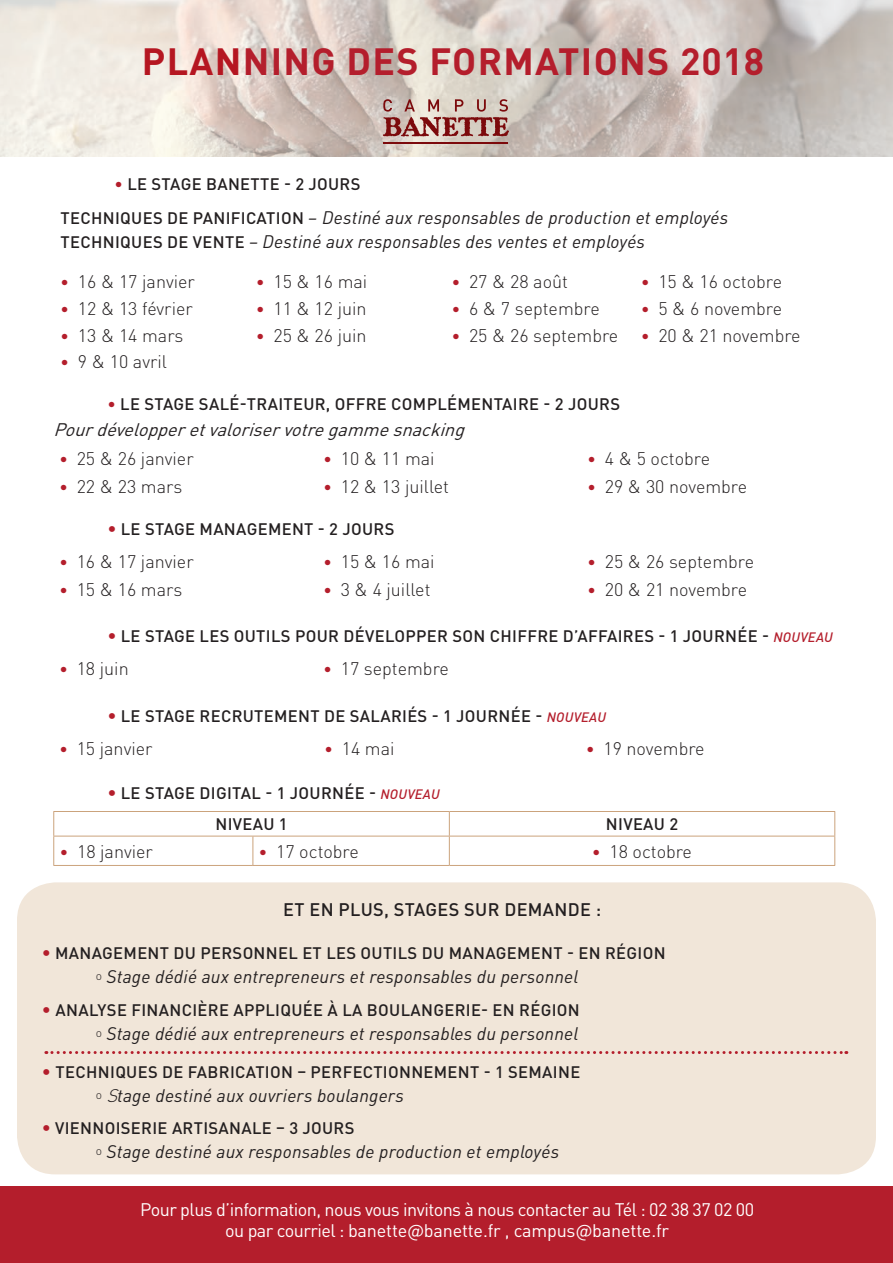
<style>
.page{position:relative;width:893px;height:1263px;background:#fff}
.page>*{position:absolute;margin:0;border:0;box-sizing:border-box;transform-origin:0 0}
.t1{font:700 37.5px "DINOT";letter-spacing:.035em;color:#b41e2c}
.t2{font:300 18px "DINOT";color:#231f20}
.t3{font:italic 18px "DINOT";letter-spacing:.01em;color:#231f20}
.t4{font:18px "DINOT";letter-spacing:-.03em;color:#fff}
.t5{font:18px "DINOT";letter-spacing:-.01em;color:#fff}
.t6{font:italic 18px "DINOT";color:#231f20}
.t7{font:500 18px "DINOT";letter-spacing:.02em;color:#231f20}
.t8{font:500 16.5px "DINOT";letter-spacing:.02em;color:#231f20}
.s1{color:#b51621}
.s2{color:#b41e2c}
.s3{font-weight:500;font-style:normal;font-size:16.5px}
.s4{font-weight:500;font-size:16.5px;color:#b41e2c}
.s5{font-size:18px;color:#b41e2c}
.s6{font-style:italic;font-size:13.5px;color:#b41e2c}
.s7{font-weight:300}
</style>
<div class="page">
<img style="left:0;top:0;width:893px;height:156px">
<div style="left:17px;top:882px;width:859px;height:292px;background:#f1e6d9;border-radius:38px"></div>
<div style="left:0;top:1186px;width:893px;height:77px;background:#b41e2c"></div>
<hr style="left:53px;top:811px;width:200px;height:1px;background:#cba37c">
<hr style="left:253px;top:811px;width:196px;height:1px;background:#cba37c">
<hr style="left:449px;top:811px;width:386px;height:1px;background:#cba37c">
<hr style="left:53px;top:836px;width:200px;height:1px;background:#cba37c">
<svg style="left:53px;top:812px;width:1px;height:53px"></svg>
<hr style="left:253px;top:836px;width:196px;height:1px;background:#cba37c">
<svg style="left:253px;top:836px;width:1px;height:29px"></svg>
<hr style="left:449px;top:836px;width:386px;height:1px;background:#cba37c">
<svg style="left:449px;top:812px;width:1px;height:53px"></svg>
<svg style="left:834px;top:812px;width:1px;height:53px"></svg>
<hr style="left:53px;top:865px;width:200px;height:1px;background:#cba37c">
<hr style="left:253px;top:865px;width:196px;height:1px;background:#cba37c">
<hr style="left:449px;top:865px;width:386px;height:1px;background:#cba37c">
<hr style="left:383px;top:142px;width:125px;height:2px;background:#7c0a0c">
<svg style="left:383px;top:99px;width:126px;height:37px;background:#bd948d"></svg>
<svg style="left:46px;top:1051px;width:801px;height:3px"></svg>
<p class="t1" style="left:142px;top:36px;width:624px"><span class="s1">PLAN</span>NING DES FORMATIONS 2018</p>
<p class="t8" style="left:115px;top:172px;width:247px"><span class="s2">•</span> LE STAGE BANETTE - 2 JOURS</p>
<p class="t3" style="left:61px;top:206px;width:669px"><span class="s3">TECHNIQUES DE PANIFICATION</span> – Destiné aux responsables de production et employés</p>
<p class="t3" style="left:61px;top:230px;width:586px"><span class="s3">TECHNIQUES DE VENTE</span> – Destiné aux responsables des ventes et employés</p>
<p class="t2" style="left:61px;top:269px;width:136px"><span class="s4">•</span> 16 &amp; 17 janvier</p>
<p class="t2" style="left:256px;top:269px;width:113px"><span class="s4">•</span> 15 &amp; 16 mai</p>
<p class="t2" style="left:452px;top:269px;width:118px"><span class="s4">•</span> 27 &amp; 28 août</p>
<p class="t2" style="left:641px;top:269px;width:143px"><span class="s4">•</span> 15 &amp; 16 octobre</p>
<p class="t2" style="left:61px;top:296px;width:134px"><span class="s4">•</span> 12 &amp; 13 février</p>
<p class="t2" style="left:256px;top:296px;width:112px"><span class="s4">•</span> 11 &amp; 12 juin</p>
<p class="t2" style="left:452px;top:296px;width:150px"><span class="s4">•</span> 6 &amp; 7 septembre</p>
<p class="t2" style="left:641px;top:296px;width:143px"><span class="s4">•</span> 5 &amp; 6 novembre</p>
<p class="t2" style="left:61px;top:323px;width:124px"><span class="s4">•</span> 13 &amp; 14 mars</p>
<p class="t2" style="left:256px;top:323px;width:112px"><span class="s4">•</span> 25 &amp; 26 juin</p>
<p class="t2" style="left:452px;top:323px;width:168px"><span class="s4">•</span> 25 &amp; 26 septembre</p>
<p class="t2" style="left:641px;top:323px;width:161px"><span class="s4">•</span> 20 &amp; 21 novembre</p>
<p class="t2" style="left:61px;top:349px;width:108px"><span class="s4">•</span> 9 &amp; 10 avril</p>
<p class="t8" style="left:107px;top:393px;width:514px"><span class="s2">•</span> LE STAGE SALÉ-TRAITEUR, OFFRE COMPLÉMENTAIRE - 2 JOURS</p>
<p class="t6" style="left:53px;top:418px;width:419px">Pourdévelopperetvaloriservotregammesnacking</p>
<p class="t2" style="left:59px;top:446px;width:136px"><span class="s4">•</span> 25 &amp; 26 janvier</p>
<p class="t2" style="left:323px;top:446px;width:113px"><span class="s4">•</span> 10 &amp; 11 mai</p>
<p class="t2" style="left:588px;top:446px;width:124px"><span class="s4">•</span> 4 &amp; 5 octobre</p>
<p class="t2" style="left:59px;top:474px;width:124px"><span class="s4">•</span> 22 &amp; 23 mars</p>
<p class="t2" style="left:323px;top:474px;width:127px"><span class="s4">•</span> 12 &amp; 13 juillet</p>
<p class="t2" style="left:588px;top:474px;width:161px"><span class="s4">•</span> 29 &amp; 30 novembre</p>
<p class="t8" style="left:107px;top:518px;width:288px"><span class="s5">•</span> LE STAGE MANAGEMENT - 2 JOURS</p>
<p class="t2" style="left:59px;top:549px;width:136px"><span class="s4">•</span> 16 &amp; 17 janvier</p>
<p class="t2" style="left:323px;top:549px;width:113px"><span class="s4">•</span> 15 &amp; 16 mai</p>
<p class="t2" style="left:588px;top:549px;width:168px"><span class="s4">•</span> 25 &amp; 26 septembre</p>
<p class="t2" style="left:59px;top:577px;width:124px"><span class="s4">•</span> 15 &amp; 16 mars</p>
<p class="t2" style="left:323px;top:577px;width:109px"><span class="s4">•</span> 3 &amp; 4 juillet</p>
<p class="t2" style="left:588px;top:577px;width:161px"><span class="s4">•</span> 20 &amp; 21 novembre</p>
<p class="t8" style="left:107px;top:625px;width:727px"><span class="s5">•</span> LE STAGE LES OUTILS POUR DÉVELOPPER SON CHIFFRE D’AFFAIRES - 1 JOURNÉE - <span class="s6">NOUVEAU</span></p>
<p class="t2" style="left:59px;top:656px;width:71px"><span class="s4">•</span> 18 juin</p>
<p class="t2" style="left:323px;top:656px;width:127px"><span class="s4">•</span> 17 septembre</p>
<p class="t8" style="left:107px;top:705px;width:500px"><span class="s5">•</span> LE STAGE RECRUTEMENT DE SALARIÉS - 1 JOURNÉE - <span class="s6">NOUVEAU</span></p>
<p class="t2" style="left:59px;top:736px;width:95px"><span class="s4">•</span> 15 janvier</p>
<p class="t2" style="left:325px;top:736px;width:72px"><span class="s4">•</span> 14 mai</p>
<p class="t2" style="left:586px;top:736px;width:120px"><span class="s4">•</span> 19 novembre</p>
<p class="t8" style="left:107px;top:782px;width:334px"><span class="s5">•</span> LE STAGE DIGITAL - 1 JOURNÉE - <span class="s6">NOUVEAU</span></p>
<p class="t8" style="left:215px;top:813px;width:74px">NIVEAU 1</p>
<p class="t8" style="left:606px;top:813px;width:74px">NIVEAU 2</p>
<p class="t2" style="left:60px;top:839px;width:95px"><span class="s4">•</span> 18 janvier</p>
<p class="t2" style="left:259px;top:839px;width:101px"><span class="s4">•</span> 17 octobre</p>
<p class="t2" style="left:592px;top:839px;width:101px"><span class="s4">•</span> 18 octobre</p>
<p class="t7" style="left:283px;top:897px;width:320px">ET EN PLUS, STAGES SUR DEMANDE :</p>
<p class="t8" style="left:42px;top:942px;width:625px"><span class="s5">•</span> MANAGEMENT DU PERSONNEL ET LES OUTILS DU MANAGEMENT - EN RÉGION</p>
<p class="t3" style="left:96px;top:965px;width:484px"><sup>o</sup> Stage dédié aux entrepreneurs et responsables du personnel</p>
<p class="t8" style="left:42px;top:998px;width:540px"><span class="s5">•</span> ANALYSE FINANCIÈRE APPLIQUÉE À LA BOULANGERIE- EN RÉGION</p>
<p class="t3" style="left:96px;top:1021px;width:484px"><sup>o</sup> Stage dédié aux entrepreneurs et responsables du personnel</p>
<p class="t8" style="left:42px;top:1060px;width:540px"><span class="s5">•</span> TECHNIQUES DE FABRICATION – PERFECTIONNEMENT - 1 SEMAINE</p>
<p class="t3" style="left:96px;top:1083px;width:310px"><sup>o</sup> <span class="s7">S</span>tage destiné aux ouvriers boulangers</p>
<p class="t8" style="left:42px;top:1117px;width:314px"><span class="s5">•</span> VIENNOISERIE ARTISANALE – 3 JOURS</p>
<p class="t3" style="left:96px;top:1139px;width:465px"><sup>o</sup> Stage destiné aux responsables de production et employés</p>
<p class="t4" style="left:140px;top:1197px;width:615px">Pour plus d’information, nous vous invitons à nous contacter au Tél : 02 38 37 02 00</p>
<p class="t5" style="left:225px;top:1219px;width:445px">ou par courriel : banette@banette.fr , campus@banette.fr</p>
</div>
